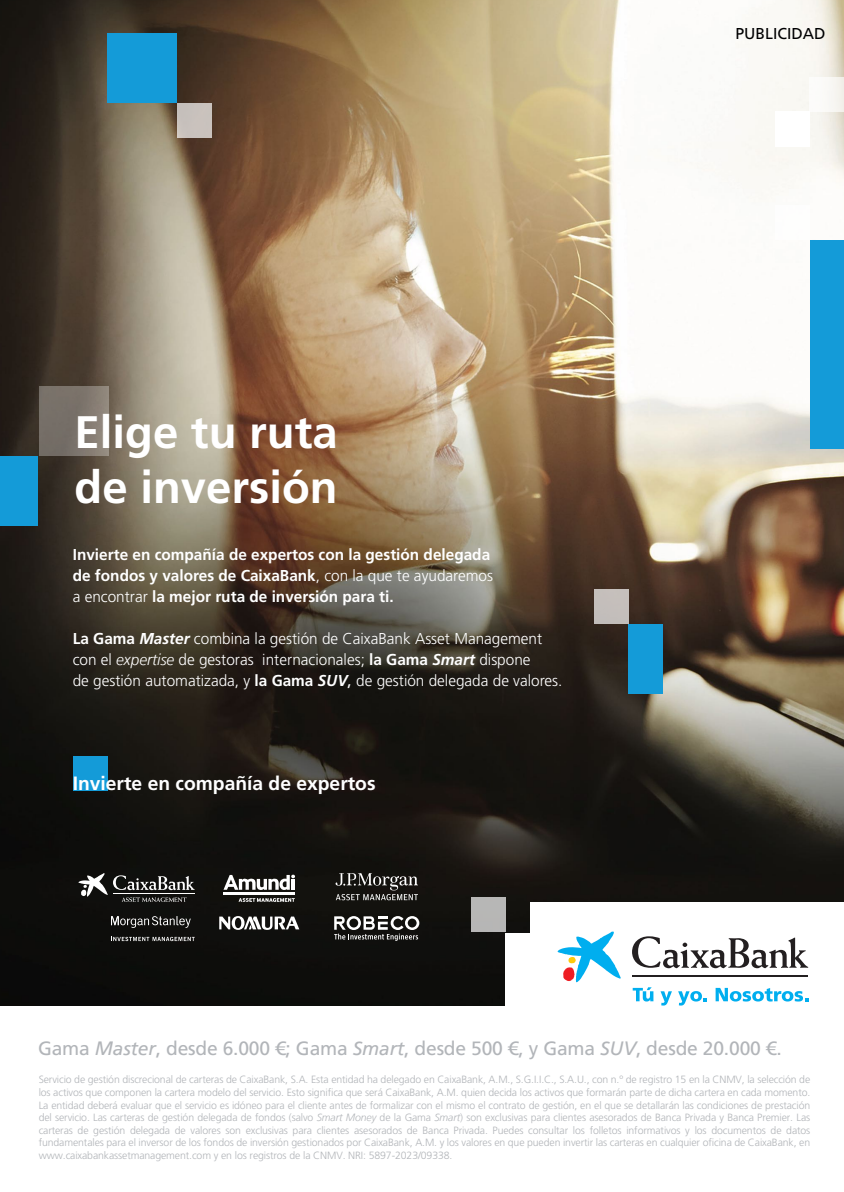
<style>
.page{position:relative;width:844px;height:1192px;background:#fff}
.page>*{position:absolute;margin:0;border:0;box-sizing:border-box;transform-origin:0 0}
.t1{font:700 45.5px/54.6px "La Caixa Frutiger";color:#fff}
.t2{font:19.25px "La Caixa Frutiger";letter-spacing:-.01em;color:#b2b5b9}
.t3{font:700 19.25px "La Caixa Frutiger";color:#fff}
.t4{font:300 15.75px/21px "Frutiger CE";color:#fff}
.t5{font:700 15.75px/21px "La Caixa Frutiger";color:#fff}
.t6{font:15.75px "La Caixa Frutiger";color:#000001}
.t7{font:300 10.5px/12.6px "Frutiger CE";letter-spacing:-.01em;color:#b2b5b9;text-align:justify}
.s1{font-family:"Frutiger CE";font-weight:300}
.s2{font-family:"La Caixa Frutiger";font-weight:700}
.s3{font-family:"Frutiger LT Pro";font-weight:700;font-style:italic}
.s4{font-family:"Frutiger LT Com";font-style:italic}
.s5{font-family:"La Caixa Frutiger";font-weight:400}
.s6{font-family:"Frutiger LT";font-style:italic}
</style>
<div class="page">
<img style="left:0;top:0;width:844px;height:1006px">
<div style="left:39px;top:387px;width:69px;height:69px;background:linear-gradient(to right,#6e6862,#8d8379)"></div>
<div style="left:107px;top:33px;width:70px;height:70px;background:#149bd8"></div>
<div style="left:177px;top:103px;width:35px;height:35px;background:#c9c2bd"></div>
<div style="left:628px;top:624px;width:35px;height:69px;background:#149bd8"></div>
<div style="left:594px;top:589px;width:34px;height:35px;background:#c4bebb"></div>
<div style="left:810px;top:240px;width:34px;height:208px;background:#149bd8"></div>
<div style="left:775px;top:205px;width:35px;height:35px;background:#fff"></div>
<div style="left:774px;top:112px;width:35px;height:35px;background:#fff"></div>
<div style="left:809px;top:77px;width:35px;height:35px;background:#faf9f6"></div>
<div style="left:73px;top:755px;width:34px;height:35px;background:#149bd8"></div>
<div style="left:0;top:456px;width:38px;height:69px;background:#149bd8"></div>
<div style="left:530px;top:902px;width:314px;height:117px;background:#fff"></div>
<div style="left:505px;top:933px;width:104px;height:82px;background:#fff"></div>
<div style="left:471px;top:897px;width:34px;height:34px;background:#b7b7b6"></div>
<svg style="left:223px;top:874px;width:72px;height:16px"></svg>
<hr style="left:291px;top:879px;width:4px;height:10px;background:#fff">
<hr style="left:224px;top:892px;width:71px;height:3px;background:#fff">
<svg style="left:238px;top:898px;width:57px;height:4px"></svg>
<svg style="left:111px;top:916px;width:80px;height:12px"></svg>
<svg style="left:111px;top:937px;width:84px;height:4px"></svg>
<svg style="left:219px;top:916px;width:80px;height:14px"></svg>
<svg style="left:334px;top:916px;width:85px;height:25px"></svg>
<svg style="left:78px;top:873px;width:117px;height:29px;background:#424241"></svg>
<hr style="left:113px;top:893px;width:82px;height:1px;background:#fff">
<svg style="left:335px;top:873px;width:83px;height:27px;background:#454340"></svg>
<svg style="left:632px;top:987px;width:21px;height:14px"></svg>
<svg style="left:660px;top:991px;width:12px;height:14px"></svg>
<svg style="left:678px;top:991px;width:29px;height:14px"></svg>
<svg style="left:715px;top:988px;width:93px;height:13px"></svg>
<svg style="left:557px;top:931px;width:64px;height:51px"></svg>
<hr style="left:632px;top:975px;width:176px;height:1px;background:#231f20">
<svg style="left:632px;top:936px;width:176px;height:32px"></svg>
<hr style="left:632px;top:976px;width:176px;height:1px;background:#231f20">
<h1 class="t1" style="left:75px;top:405px;width:264px">Elige tu ruta de inversión</h1>
<h3 class="t5" style="left:73px;top:544px;width:422px">Invierte en compañía de expertos con la gestión delegada de fondos y valores de CaixaBank<span class="s1">, con la que te ayudaremos a encontrar</span> la mejor ruta de inversión para ti.</h3>
<h3 class="t4" style="left:73px;top:628px;width:491px"><span class="s2">La Gama</span> <span class="s3">Master</span> combina la gestión de CaixaBank Asset Management con el <span class="s4">expertise</span> de gestoras internacionales; <span class="s2">la Gama</span> <span class="s3">Smart</span> dispone<br>de gestión automatizada, y <span class="s2">la Gama</span> <span class="s3">SUV</span><span class="s5">,</span> de gestión delegada de valores.</h3>
<h2 class="t3" style="left:73px;top:772px;width:304px">Invierte en compañía de expertos</h2>
<h3 class="t6" style="left:735px;top:24px;width:92px">PUBLICIDAD</h3>
<h2 class="t2" style="left:38px;top:1037px;width:745px">Gama <span class="s6">Master</span>, desde 6.000 €; Gama <span class="s6">Smart</span>, desde 500 €, y Gama <span class="s6">SUV</span>, desde 20.000 €.</h2>
<p class="t7" style="left:39px;top:1073px;width:773px">Servicio de gestión discrecional de carteras de CaixaBank, S.A. Esta entidad ha delegado en CaixaBank, A.M., S.G.I.I.C., S.A.U., con n.º de registro 15 en la CNMV, la selección de los activos que componen la cartera modelo del servicio. Esto significa que será CaixaBank, A.M. quien decida los activos que formarán parte de dicha cartera en cada momento.<br>La entidad deberá evaluar que el servicio es idóneo para el cliente antes de formalizar con el mismo el contrato de gestión, en el que se detallarán las condiciones de prestación del servicio. Las carteras de gestión delegada de fondos (salvo <span class="s4">Smart Money</span> de la Gama <span class="s4">Smart</span>) son exclusivas para clientes asesorados de Banca Privada y Banca Premier. Las carteras de gestión delegada de valores son exclusivas para clientes asesorados de Banca Privada. Puedes consultar los folletos informativos y los documentos de datos fundamentales para el inversor de los fondos de inversión gestionados por CaixaBank, A.M. y los valores en que pueden invertir las carteras en cualquier oficina de CaixaBank, en www.caixabankassetmanagement.com y en los registros de la CNMV. NRI: 5897-2023/09338.</p>
</div>
